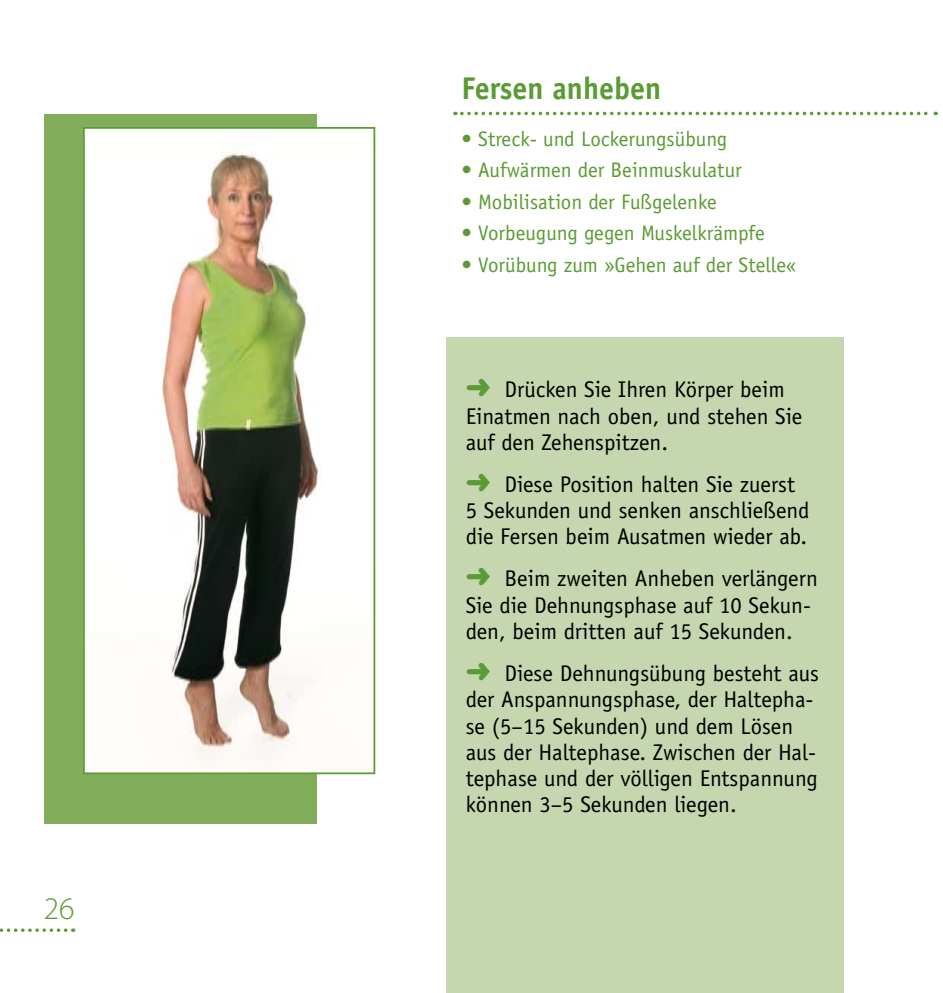
<style>
.page{position:relative;width:943px;height:993px;background:#fff}
.page>*{position:absolute;margin:0;border:0;box-sizing:border-box;transform-origin:0 0}
.t1{font:700 31.5px "Officina Sans";color:#5b9b35;scale:.95 1}
.t2{font:300 31.5px "Myriad Pro";color:#5b9b35}
.t3{font:22.75px/26.2px "Officina Sans";color:#000}
.t4{font:21px "Officina Sans";color:#5b9b35}
</style>
<div class="page">
<svg style="left:0;top:928px;width:66px;height:3px"></svg>
<div style="left:44px;top:114px;width:273px;height:709px;background:#82ad5a"></div>
<svg style="left:462px;top:112px;width:474px;height:3px"></svg>
<div style="left:446px;top:337px;width:397px;height:655px;background:#c6d6ae"></div>
<img style="left:86px;top:130px;width:232px;height:641px">
<div style="left:83px;top:127px;width:292px;height:647px;border:2px solid #5b9b35"></div>
<h1 class="t2" style="left:44px;top:889px;width:32px">26</h1>
<h1 class="t1" style="left:461px;top:69px;width:212px">Fersen anheben</h1>
<p class="t4" style="left:461px;top:126px;width:267px">• Streck- und Lockerungsübung</p>
<p class="t4" style="left:461px;top:158px;width:282px">• Aufwärmen der Beinmuskulatur</p>
<p class="t4" style="left:461px;top:189px;width:257px">• Mobilisation der Fußgelenke</p>
<p class="t4" style="left:461px;top:221px;width:305px">• Vorbeugung gegen Muskelkrämpfe</p>
<p class="t4" style="left:461px;top:252px;width:336px">• Vorübung zum »Gehen auf der Stelle«</p>
<p class="t3" style="left:465px;top:376px;width:338px;text-indent:39px">Drücken Sie Ihren Körper beim<br>Einatmen nach oben, und stehen Sie auf den Zehenspitzen.</p>
<p class="t3" style="left:465px;top:471px;width:345px;text-indent:39px">Diese Position halten Sie zuerst<br>5 Sekunden und senken anschließend die Fersen beim Ausatmen wieder ab.</p>
<p class="t3" style="left:465px;top:565px;width:353px;text-indent:39px">Beim zweiten Anheben verlängern<br>Sie die Dehnungsphase auf 10 Sekun&shy;den, beim dritten auf 15 Sekunden.</p>
<p class="t3" style="left:465px;top:660px;width:355px;text-indent:39px">Diese Dehnungsübung besteht aus der Anspannungsphase, der Haltepha&shy;se (5–15 Sekunden) und dem Lösen aus der Haltephase. Zwischen der Hal&shy;tephase und der völligen Entspannung können 3–5 Sekunden liegen.</p>
</div>
